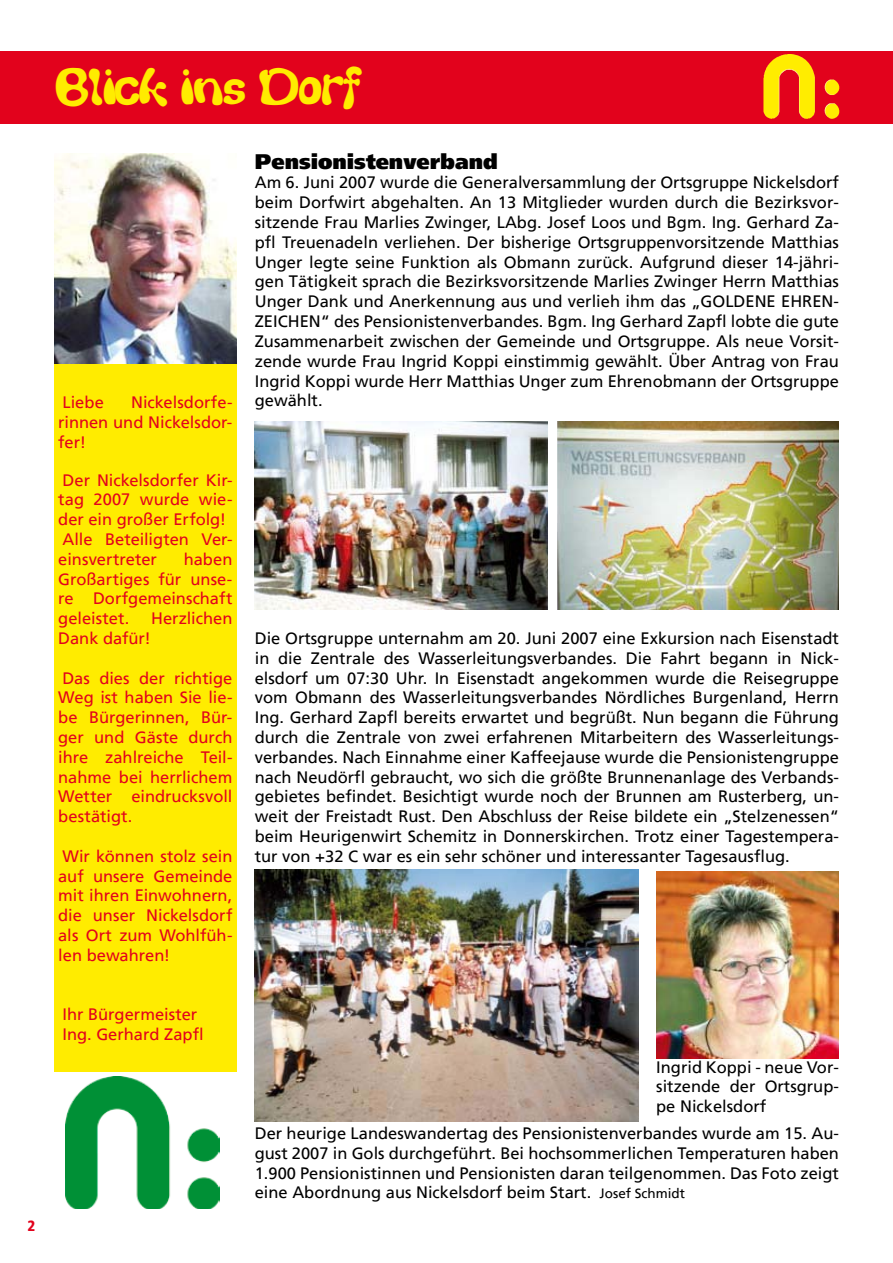
<style>
.page{position:relative;width:893px;height:1263px;background:#fff}
.page>*{position:absolute;margin:0;border:0;box-sizing:border-box;transform-origin:0 0}
.t1{font:45px "Thickhead";color:#ffec00}
.t2{font:900 21px "Frutiger";color:#000}
.t3{font:16.5px/19.8px "Frutiger";color:#000;text-align:justify}
.t4{font:16.5px/19.8px "Frutiger";color:#e2021c;text-align:justify}
.t5{font:900 condensed 15px "Frutiger";color:#e2021c}
.s1{font-size:13.5px}
</style>
<div class="page">
<div style="left:0;top:51px;width:893px;height:73px;background:#e2021c"></div>
<img style="left:763px;top:54px;width:77px;height:65px">
<img style="left:54px;top:153px;width:183px;height:211px">
<div style="left:54px;top:364px;width:183px;height:707px;background:#ffec00"></div>
<img style="left:65px;top:1077px;width:154px;height:132px">
<img style="left:255px;top:421px;width:292px;height:188px">
<img style="left:557px;top:421px;width:282px;height:188px">
<img style="left:255px;top:869px;width:383px;height:253px">
<img style="left:656px;top:872px;width:183px;height:186px">
<p class="t5" style="left:27px;top:1216px;width:9px">2</p>
<h1 class="t1" style="left:54px;top:61px;width:307px">Blick ins Dorf</h1>
<p class="t4" style="left:58px;top:393px;width:176px;text-indent:73px">Nickelsdorfe&shy;rinnen und Nickelsdor&shy;fer!</p>
<p class="t4" style="left:58px;top:470px;width:176px;text-align:left">Der Nickelsdorfer Kir&shy;tag 2007 wurde wie&shy;der ein großer Erfolg!<br>Alle Beteiligten Ver&shy;einsvertreter</p>
<p class="t4" style="left:63px;top:393px;width:43px">Liebe</p>
<p class="t4" style="left:58px;top:549px;width:176px;text-indent:126px">haben Großartiges für unse&shy;re Dorfgemeinschaft geleistet.</p>
<p class="t4" style="left:151px;top:609px;width:83px">Herzlichen</p>
<p class="t4" style="left:58px;top:628px;width:94px">Dank dafür!</p>
<p class="t4" style="left:58px;top:668px;width:176px">Das dies der richtige Weg ist haben Sie lie&shy;be Bürgerinnen, Bür&shy;ger und Gäste durch ihre zahlreiche Teil&shy;nahme bei herrlichem Wetter eindrucksvoll bestätigt.</p>
<p class="t4" style="left:58px;top:846px;width:176px">Wir können stolz sein auf unsere Gemeinde mit ihren Einwohnern, die unser Nickelsdorf als Ort zum Wohlfüh&shy;len bewahren!</p>
<p class="t4" style="left:63px;top:1005px;width:143px">Ihr Bürgermeister<br>Ing. Gerhard Zapfl</p>
<p class="t2" style="left:255px;top:149px;width:245px">Pensionistenverband</p>
<p class="t3" style="left:255px;top:173px;width:586px">Am 6. Juni 2007 wurde die Generalversammlung der Ortsgruppe Nickelsdorf beim Dorfwirt abgehalten. An 13 Mitglieder wurden durch die Bezirksvor&shy;sitzende Frau Marlies Zwinger, LAbg. Josef Loos und Bgm. Ing. Gerhard Za&shy;pfl Treuenadeln verliehen. Der bisherige Ortsgruppenvorsitzende Matthias Unger legte seine Funktion als Obmann zurück. Aufgrund dieser 14-jähri&shy;gen Tätigkeit sprach die Bezirksvorsitzende Marlies Zwinger Herrn Matthias Unger Dank und Anerkennung aus und verlieh ihm das „GOLDENE EHREN-ZEICHEN“ des Pensionistenverbandes. Bgm. Ing Gerhard Zapfl lobte die gute Zusammenarbeit zwischen der Gemeinde und Ortsgruppe. Als neue Vorsit&shy;zende wurde Frau Ingrid Koppi einstimmig gewählt. Über Antrag von Frau Ingrid Koppi wurde Herr Matthias Unger zum Ehrenobmann der Ortsgruppe gewählt.</p>
<p class="t3" style="left:255px;top:628px;width:586px">Die Ortsgruppe unternahm am 20. Juni 2007 eine Exkursion nach Eisenstadt in die Zentrale des Wasserleitungsverbandes. Die Fahrt begann in Nick&shy;elsdorf um 07:30 Uhr. In Eisenstadt angekommen wurde die Reisegruppe vom Obmann des Wasserleitungsverbandes Nördliches Burgenland, Herrn Ing. Gerhard Zapfl bereits erwartet und begrüßt. Nun begann die Führung durch die Zentrale von zwei erfahrenen Mitarbeitern des Wasserleitungs&shy;verbandes. Nach Einnahme einer Kaffeejause wurde die Pensionistengruppe nach Neudörfl gebraucht, wo sich die größte Brunnenanlage des Verbands&shy;gebietes befindet. Besichtigt wurde noch der Brunnen am Rusterberg, un&shy;weit der Freistadt Rust. Den Abschluss der Reise bildete ein „Stelzenessen“ beim Heurigenwirt Schemitz in Donnerskirchen. Trotz einer Tagestempera&shy;tur von +32 C war es ein sehr schöner und interessanter Tagesausflug.</p>
<p class="t3" style="left:656px;top:1057px;width:184px">Ingrid Koppi - neue Vor&shy;sitzende der Ortsgrup&shy;pe Nickelsdorf</p>
<p class="t3" style="left:255px;top:1123px;width:586px">Der heurige Landeswandertag des Pensionistenverbandes wurde am 15. Au&shy;gust 2007 in Gols durchgeführt. Bei hochsommerlichen Temperaturen haben 1.900 Pensionistinnen und Pensionisten daran teilgenommen. Das Foto zeigt eine Abordnung aus Nickelsdorf beim Start. <span class="s1">Josef Schmidt</span></p>
</div>
